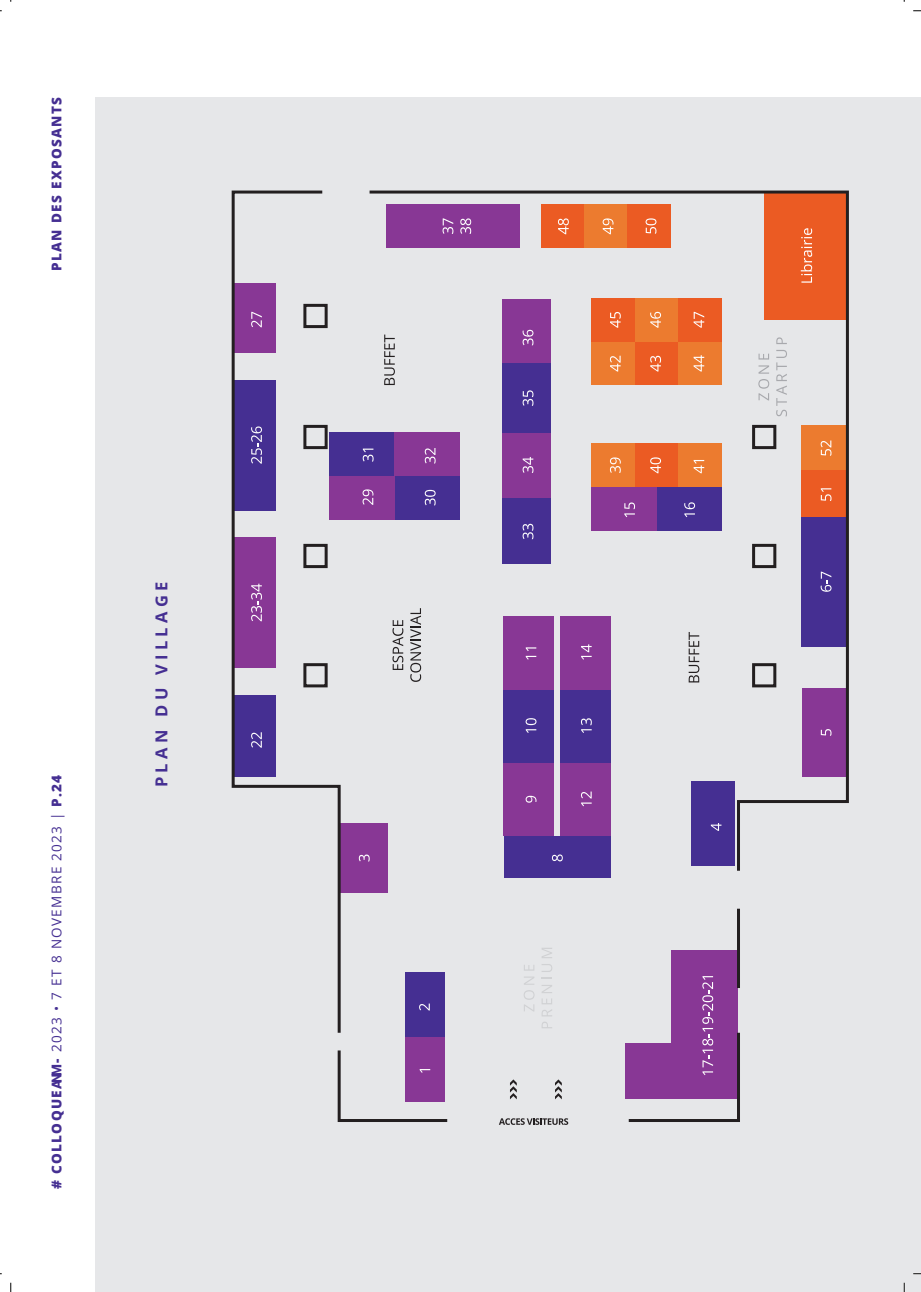
<style>
.page{position:relative;width:921px;height:1292px;background:#fff}
.page>*{position:absolute;margin:0;border:0;box-sizing:border-box;transform-origin:0 0}
.t1{font:700 16.5px "Open Sans";letter-spacing:.26em;color:#452f92}
.t2{font:13.5px "Open Sans";letter-spacing:.1em;color:#452f92}
.t3{font:800 13.5px "Open Sans";letter-spacing:.1em;color:#452f92}
.s1{font-weight:800}
.s2{font-family:"Roboto";font-weight:900}
</style>
<div class="page">
<div style="left:96px;top:97px;width:824px;height:1195px;background:#e6e7e9"></div>
<svg style="left:499px;top:1123px;width:69px;height:2px"></svg>
<svg style="left:231px;top:190px;width:618px;height:933px"></svg>
<svg style="left:702px;top:976px;width:11px;height:99px"></svg>
<svg style="left:581px;top:791px;width:10px;height:15px"></svg>
<svg style="left:552px;top:854px;width:10px;height:7px"></svg>
<svg style="left:359px;top:854px;width:10px;height:7px"></svg>
<svg style="left:251px;top:732px;width:11px;height:16px"></svg>
<svg style="left:251px;top:584px;width:11px;height:37px"></svg>
<svg style="left:251px;top:426px;width:11px;height:38px"></svg>
<svg style="left:425px;top:448px;width:10px;height:15px"></svg>
<svg style="left:522px;top:524px;width:11px;height:15px"></svg>
<svg style="left:624px;top:502px;width:11px;height:15px"></svg>
<svg style="left:684px;top:502px;width:11px;height:15px"></svg>
<svg style="left:693px;top:460px;width:11px;height:13px"></svg>
<svg style="left:650px;top:457px;width:11px;height:16px"></svg>
<svg style="left:610px;top:457px;width:10px;height:16px"></svg>
<svg style="left:693px;top:355px;width:11px;height:17px"></svg>
<svg style="left:650px;top:356px;width:11px;height:16px"></svg>
<svg style="left:610px;top:356px;width:10px;height:16px"></svg>
<svg style="left:693px;top:312px;width:11px;height:16px"></svg>
<svg style="left:800px;top:228px;width:12px;height:55px"></svg>
<svg style="left:650px;top:312px;width:11px;height:16px"></svg>
<svg style="left:610px;top:312px;width:10px;height:16px"></svg>
<svg style="left:522px;top:457px;width:11px;height:16px"></svg>
<svg style="left:522px;top:390px;width:11px;height:16px"></svg>
<svg style="left:522px;top:330px;width:11px;height:15px"></svg>
<svg style="left:442px;top:218px;width:11px;height:16px"></svg>
<svg style="left:460px;top:218px;width:11px;height:16px"></svg>
<svg style="left:558px;top:218px;width:10px;height:16px"></svg>
<svg style="left:602px;top:218px;width:11px;height:16px"></svg>
<svg style="left:645px;top:218px;width:11px;height:16px"></svg>
<svg style="left:424px;top:490px;width:11px;height:15px"></svg>
<svg style="left:362px;top:449px;width:11px;height:13px"></svg>
<svg style="left:392px;top:620px;width:11px;height:50px"></svg>
<svg style="left:410px;top:608px;width:11px;height:74px"></svg>
<svg style="left:384px;top:335px;width:11px;height:50px"></svg>
<svg style="left:688px;top:632px;width:11px;height:50px"></svg>
<svg style="left:523px;top:965px;width:11px;height:46px"></svg>
<svg style="left:541px;top:1022px;width:11px;height:6px"></svg>
<svg style="left:541px;top:985px;width:11px;height:31px"></svg>
<svg style="left:541px;top:964px;width:11px;height:8px"></svg>
<svg style="left:541px;top:948px;width:11px;height:10px"></svg>
<svg style="left:758px;top:354px;width:11px;height:46px"></svg>
<svg style="left:776px;top:350px;width:11px;height:66px"></svg>
<svg style="left:776px;top:337px;width:10px;height:7px"></svg>
<svg style="left:362px;top:489px;width:11px;height:16px"></svg>
<svg style="left:251px;top:312px;width:11px;height:15px"></svg>
<svg style="left:419px;top:1003px;width:11px;height:7px"></svg>
<svg style="left:525px;top:796px;width:11px;height:7px"></svg>
<svg style="left:581px;top:718px;width:10px;height:15px"></svg>
<svg style="left:525px;top:718px;width:11px;height:15px"></svg>
<svg style="left:581px;top:644px;width:10px;height:16px"></svg>
<svg style="left:525px;top:647px;width:11px;height:13px"></svg>
<div style="left:405px;top:1037px;width:39px;height:64px;background:#883795"></div>
<svg style="left:419px;top:1069px;width:11px;height:4px"></svg>
<svg style="left:913px;top:10px;width:7px;height:2px"></svg>
<svg style="left:913px;top:1273px;width:7px;height:2px"></svg>
<svg style="left:10px;top:1283px;width:2px;height:9px"></svg>
<svg style="left:903px;top:1283px;width:2px;height:9px"></svg>
<p class="t3" style="left:46px;top:271px;width:175px;rotate:-90deg">PLAN DES EXPOSANTS</p>
<p class="t2" style="left:47px;top:1189px;width:416px;rotate:-90deg"><span class="s1"># COLLOQUE</span><span class="s2">ANM</span> <span class="s1">-</span> 2023 • 7 ET 8 NOVEMBRE 2023 | <span class="s1">P.24</span></p>
<p class="t1" style="left:150px;top:787px;width:207px;rotate:-90deg">PLAN DU VILLAGE</p>
</div>
